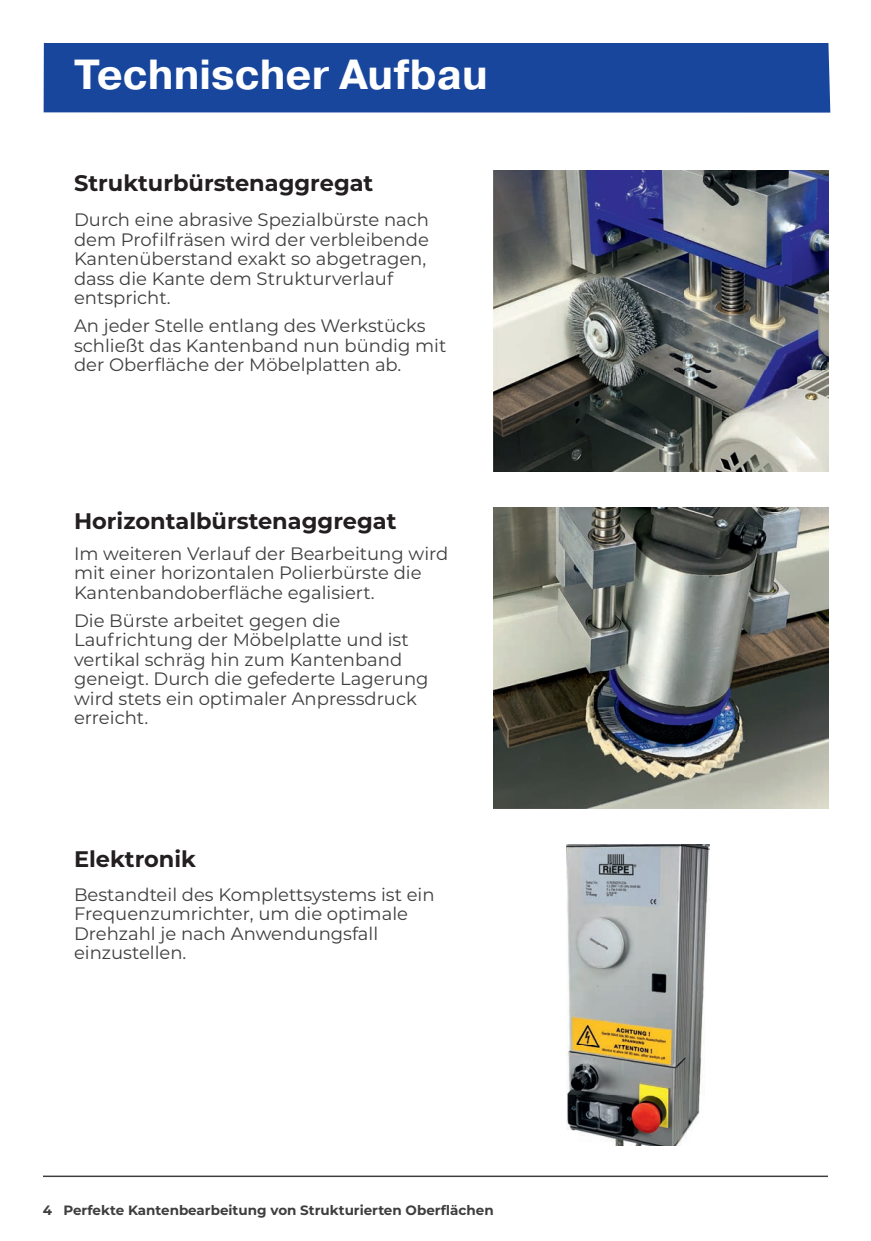
<style>
.page{position:relative;width:871px;height:1241px;background:#fff}
.page>*{position:absolute;margin:0;border:0;box-sizing:border-box;transform-origin:0 0}
.t1{font:700 42px "Pragmatica";color:#fff}
.t2{font:700 22.5px "Montserrat";color:#231f20}
.t3{font:18px/19.5px "Montserrat";color:#3e3e3f}
.t4{font:700 13.5px "Montserrat";color:#3e3e3f}
</style>
<div class="page">
<div style="left:44px;top:43px;width:786px;height:70px;background:#18469d"></div>
<img style="left:493px;top:170px;width:335px;height:301px">
<img style="left:493px;top:507px;width:335px;height:301px">
<img style="left:566px;top:845px;width:143px;height:301px">
<hr style="left:43px;top:1175px;width:785px;height:2px;background:#3e3e3f">
<h1 class="t1" style="left:74px;top:48px;width:415px">Technischer Aufbau</h1>
<p class="t2" style="left:74px;top:166px;width:301px">Strukturbürstenaggregat</p>
<p class="t3" style="left:74px;top:210px;width:356px">Durch eine abrasive Spezialbürste nach dem Profilfräsen wird der verbleibende Kantenüberstand exakt so abgetragen, dass die Kante dem Strukturverlauf entspricht.</p>
<p class="t3" style="left:74px;top:315px;width:374px">An jeder Stelle entlang des Werkstücks schließt das Kantenband nun bündig mit der Oberfläche der Möbelplatten ab.</p>
<p class="t2" style="left:74px;top:505px;width:324px">Horizontalbürstenaggregat</p>
<p class="t3" style="left:74px;top:543px;width:376px">Im weiteren Verlauf der Bearbeitung wird mit einer horizontalen Polierbürste die<br>Kantenbandoberfläche egalisiert.</p>
<p class="t3" style="left:74px;top:610px;width:356px">Die Bürste arbeitet gegen die<br>Laufrichtung der Möbelplatte und ist vertikal schräg hin zum Kantenband geneigt. Durch die gefederte Lagerung wird stets ein optimaler Anpressdruck erreicht.</p>
<p class="t2" style="left:74px;top:842px;width:124px">Elektronik</p>
<p class="t3" style="left:74px;top:884px;width:362px">Bestandteil des Komplettsystems ist ein<br>Frequenzumrichter, um die optimale<br>Drehzahl je nach Anwendungsfall einzustellen.</p>
<p class="t4" style="left:43px;top:1200px;width:452px">4 Perfekte Kantenbearbeitung von Strukturierten Oberflächen</p>
</div>
